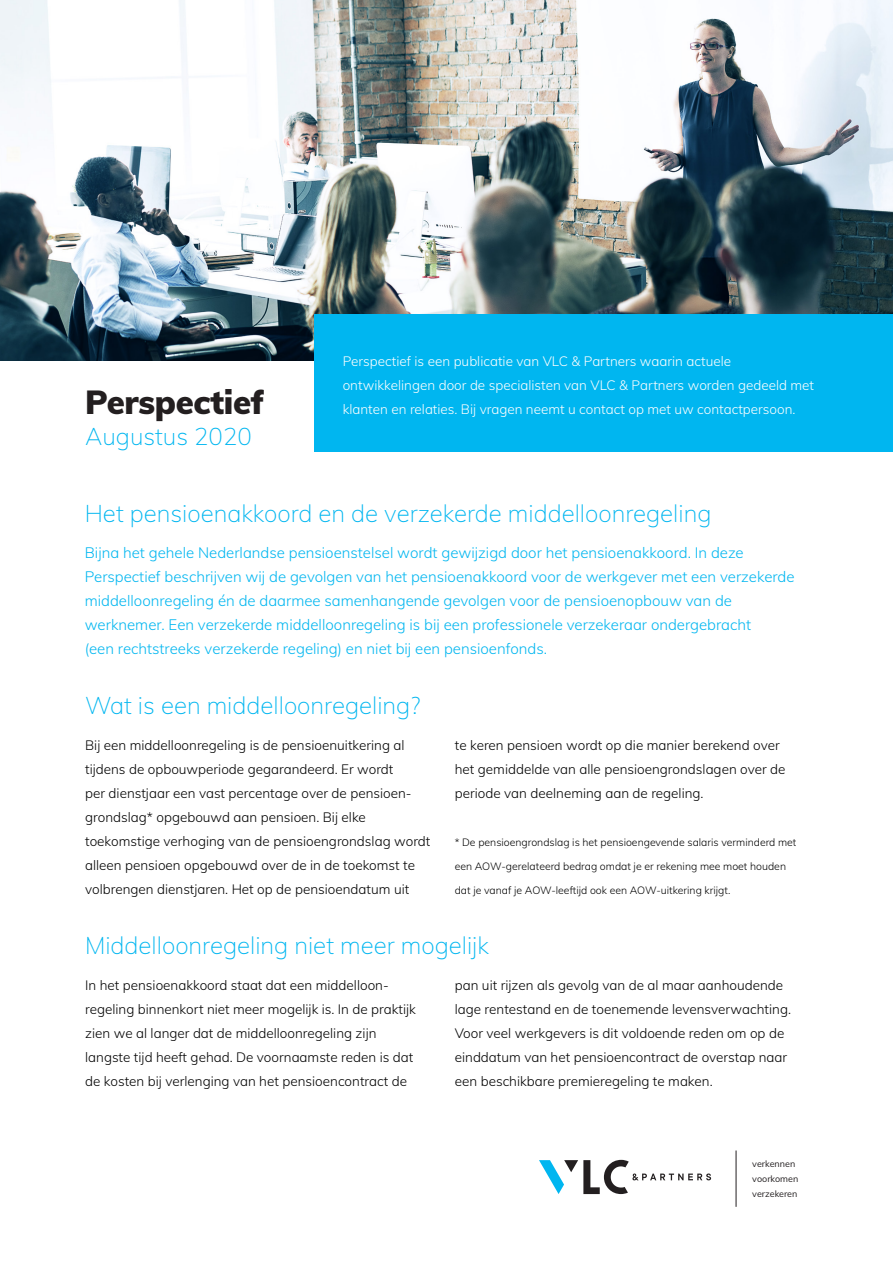
<style>
.page{position:relative;width:893px;height:1263px;background:#fff}
.page>*{position:absolute;margin:0;border:0;box-sizing:border-box;transform-origin:0 0}
.t1{font:900 33px "Muli";letter-spacing:-.01em;color:#231f20}
.Platte_tekst{font:200 24px "Muli";color:#00b6f0}
.Platte_tekst-2{font:300 15px/24px "Muli";color:#00b6f0}
.Platte_tekst-3{font:300 13.5px/24px "Muli";color:#000}
.Platte_tekst-4{font:300 13.5px/24px "Muli";color:#fff}
.Platte_tekst-5{font:300 10.5px "Muli";color:#000}
.t2{font:9px "Muli";color:#231f20}
</style>
<div class="page">
<img style="left:0;top:0;width:893px;height:360px">
<div style="left:315px;top:315px;width:578px;height:137px;background:#00b6f0"></div>
<svg style="left:539px;top:1160px;width:172px;height:34px"></svg>
<hr style="left:736px;top:1150px;width:1px;height:57px;background:#231f20">
<p class="t1" style="left:85px;top:378px;width:181px">Perspectief</p>
<p class="Platte_tekst" style="left:85px;top:419px;width:168px">Augustus 2020</p>
<p class="Platte_tekst-4" style="left:343px;top:349px;width:473px">Perspectief is een publicatie van VLC &amp; Partners waarin actuele ontwikkelingen door de specialisten van VLC &amp; Partners worden gedeeld met</p>
<p class="Platte_tekst-4" style="left:343px;top:397px;width:454px">klanten en relaties. Bij vragen neemt u contact op met uw contactpersoon.</p>
<p class="Platte_tekst" style="left:85px;top:496px;width:628px">Het pensioenakkoord en de verzekerde middelloonregeling</p>
<p class="Platte_tekst-2" style="left:85px;top:540px;width:660px">Bijna het gehele Nederlandse pensioenstelsel wordt gewijzigd door het pensioenakkoord. In deze</p>
<p class="Platte_tekst-2" style="left:85px;top:564px;width:711px">Perspectief beschrijven wij de gevolgen van het pensioenakkoord voor de werkgever met een verzekerde middelloonregeling én de daarmee samenhangende gevolgen voor de pensioenopbouw van de werknemer. Een verzekerde middelloonregeling is bij een professionele verzekeraar ondergebracht</p>
<p class="Platte_tekst-2" style="left:85px;top:636px;width:464px">(een rechtstreeks verzekerde regeling) en niet bij een pensioenfonds.</p>
<p class="Platte_tekst" style="left:85px;top:688px;width:337px">Wat is een middelloonregeling?</p>
<p class="Platte_tekst-3" style="left:85px;top:733px;width:321px">Bij een middelloonregeling is de pensioenuitkering al tijdens de opbouwperiode gegarandeerd. Er wordt</p>
<p class="Platte_tekst-3" style="left:85px;top:781px;width:347px">per dienstjaar een vast percentage over de pensioen&shy;grondslag* opgebouwd aan pensioen. Bij elke toekomstige verhoging van de pensioengrondslag wordt alleen pensioen opgebouwd over de in de toekomst te volbrengen dienstjaren. Het op de pensioendatum uit</p>
<p class="Platte_tekst-3" style="left:455px;top:733px;width:332px">te keren pensioen wordt op die manier berekend over het gemiddelde van alle pensioengrondslagen over de periode van deelneming aan de regeling.</p>
<p class="Platte_tekst-5" style="left:455px;top:835px;width:343px">* De pensioengrondslag is het pensioengevende salaris verminderd met</p>
<p class="Platte_tekst-5" style="left:455px;top:859px;width:333px">een AOW-gerelateerd bedrag omdat je er rekening mee moet houden</p>
<p class="Platte_tekst-5" style="left:455px;top:883px;width:277px">dat je vanaf je AOW-leeftijd ook een AOW-uitkering krijgt.</p>
<p class="Platte_tekst" style="left:85px;top:928px;width:405px">Middelloonregeling niet meer mogelijk</p>
<p class="Platte_tekst-3" style="left:85px;top:973px;width:332px">In het pensioenakkoord staat dat een middelloon&shy;regeling binnenkort niet meer mogelijk is. In de praktijk zien we al langer dat de middelloonregeling zijn langste tijd heeft gehad. De voornaamste reden is dat de kosten bij verlenging van het pensioencontract de</p>
<p class="Platte_tekst-3" style="left:455px;top:973px;width:338px">pan uit rijzen als gevolg van de al maar aanhoudende lage rentestand en de toenemende levensverwachting.<br>Voor veel werkgevers is dit voldoende reden om op de einddatum van het pensioencontract de overstap naar een beschikbare premieregeling te maken.</p>
<p class="t2" style="left:752px;top:1157px;width:45px">verkennen</p>
<p class="t2" style="left:752px;top:1172px;width:48px">voorkomen</p>
<p class="t2" style="left:752px;top:1187px;width:47px">verzekeren</p>
</div>
